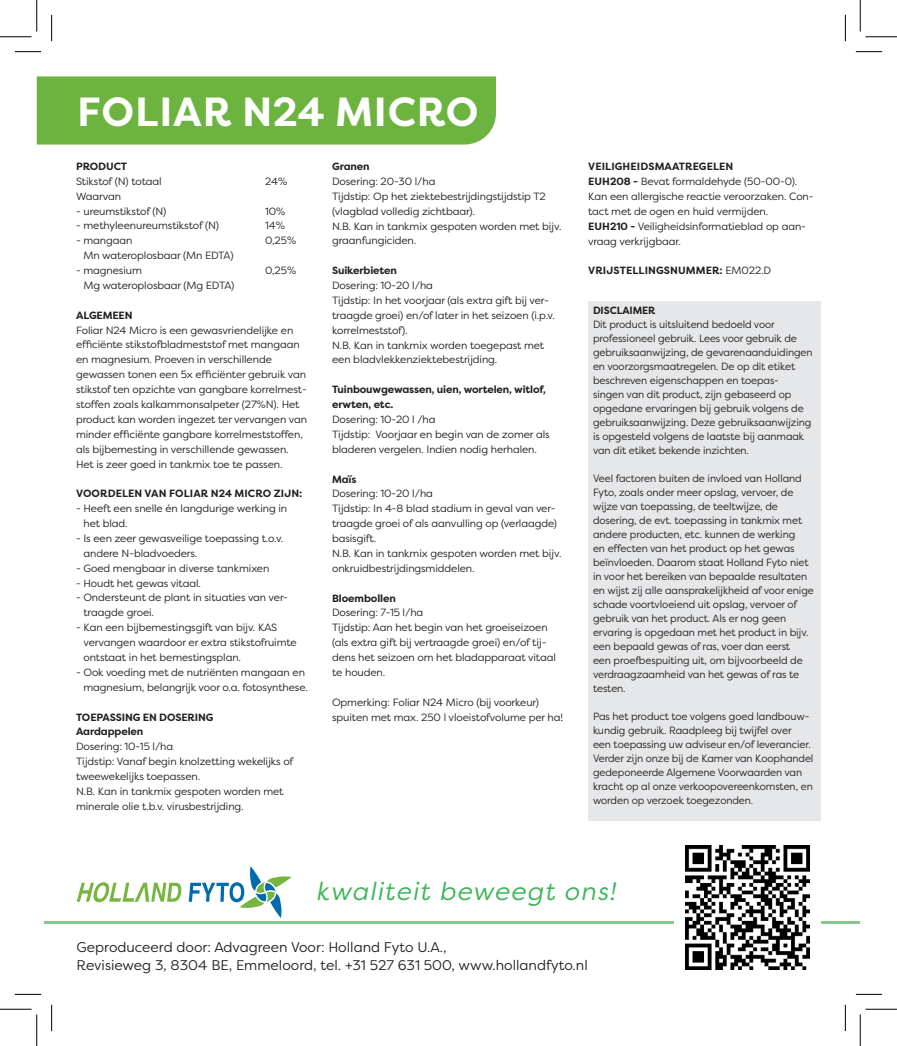
<style>
.page{position:relative;width:897px;height:1046px;background:#fff}
.page>*{position:absolute;margin:0;border:0;box-sizing:border-box;transform-origin:0 0}
.t1{font:700 40.6px "Filson Pro";letter-spacing:.02em;color:#fff}
.t2{font:italic 25.2px "Filson Pro";letter-spacing:.05em;color:#3ab557}
.t3{font:14px/17.5px "Filson Pro";color:#231f20}
.t4{font:10.5px/14.9px "Filson Pro";letter-spacing:-.01em;color:#231f20}
.t5{font:700 10.5px/14.9px "Filson Pro";letter-spacing:-.01em;color:#231f20}
.t6{font:700 10.5px "Filson Pro";letter-spacing:.01em;color:#231f20}
.s1{font-weight:700}
.s2{font-weight:400}
</style>
<div class="page">
<hr style="left:45px;top:921px;width:815px;height:2px;background:#83c88b">
<svg style="left:77px;top:882px;width:105px;height:20px"></svg>
<svg style="left:189px;top:866px;width:102px;height:52px"></svg>
<div style="left:37px;top:76px;width:459px;height:69px;background:#6cb43f"></div>
<div style="left:674px;top:840px;width:147px;height:134px;background:#fff"></div>
<img style="left:685px;top:845px;width:124px;height:124px">
<div style="left:588px;top:301px;width:233px;height:520px;background:#e6e7e9"></div>
<svg style="left:15px;top:51px;width:26px;height:1px"></svg>
<svg style="left:856px;top:51px;width:26px;height:1px"></svg>
<svg style="left:15px;top:994px;width:26px;height:1px"></svg>
<svg style="left:856px;top:994px;width:26px;height:1px"></svg>
<svg style="left:51px;top:15px;width:1px;height:26px"></svg>
<svg style="left:51px;top:1005px;width:1px;height:26px"></svg>
<svg style="left:845px;top:15px;width:1px;height:26px"></svg>
<svg style="left:845px;top:1005px;width:1px;height:26px"></svg>
<hr style="left:0;top:36px;width:32px;height:1px;background:#000">
<hr style="left:865px;top:36px;width:32px;height:1px;background:#000">
<hr style="left:0;top:1009px;width:32px;height:1px;background:#000">
<hr style="left:865px;top:1009px;width:32px;height:1px;background:#000">
<hr style="left:36px;top:0;width:1px;height:32px;background:#000">
<hr style="left:36px;top:1014px;width:1px;height:32px;background:#000">
<hr style="left:860px;top:0;width:1px;height:32px;background:#000">
<hr style="left:860px;top:1014px;width:1px;height:32px;background:#000">
<h1 class="t1" style="left:77px;top:86px;width:403px">FOLIAR N24 MICRO</h1>
<p class="t5" style="left:76px;top:159px;width:53px">PRODUCT</p>
<p class="t4" style="left:76px;top:173px;width:87px">Stikstof (N) totaal</p>
<p class="t4" style="left:265px;top:173px;width:24px">24%</p>
<p class="t4" style="left:76px;top:188px;width:47px">Waarvan</p>
<p class="t4" style="left:76px;top:203px;width:92px">- ureumstikstof (N)</p>
<p class="t4" style="left:265px;top:203px;width:22px">10%</p>
<p class="t4" style="left:76px;top:218px;width:144px">- methyleenureumstikstof (N)</p>
<p class="t4" style="left:265px;top:218px;width:21px">14%</p>
<p class="t4" style="left:76px;top:233px;width:58px">- mangaan</p>
<p class="t4" style="left:265px;top:233px;width:33px">0,25%</p>
<p class="t4" style="left:84px;top:248px;width:152px">Mn wateroplosbaar (Mn EDTA)</p>
<p class="t4" style="left:76px;top:263px;width:67px">- magnesium</p>
<p class="t4" style="left:265px;top:263px;width:33px">0,25%</p>
<p class="t4" style="left:84px;top:278px;width:152px">Mg wateroplosbaar (Mg EDTA)</p>
<p class="t5" style="left:76px;top:308px;width:58px">ALGEMEEN</p>
<p class="t4" style="left:76px;top:322px;width:232px">Foliar N24 Micro is een gewasvriendelijke en efficiënte stikstofbladmeststof met mangaan en magnesium. Proeven in verschillende gewassen tonen een 5x efficiënter gebruik van stikstof ten opzichte van gangbare korrelmest&shy;stoffen zoals kalkammonsalpeter (27%N). Het product kan worden ingezet ter vervangen van minder efficiënte gangbare korrelmeststoffen, als bijbemesting in verschillende gewassen.<br>Het is zeer goed in tankmix toe te passen.</p>
<p class="t6" style="left:76px;top:487px;width:228px">VOORDELEN VAN FOLIAR N24 MICRO ZIJN:</p>
<p class="t4" style="left:84px;top:501px;width:205px;text-indent:-7px">- Heeft een snelle én langdurige werking in het blad.</p>
<p class="t4" style="left:84px;top:530px;width:201px;text-indent:-7px">- Is een zeer gewasveilige toepassing t.o.v. andere N-bladvoeders.</p>
<p class="t4" style="left:76px;top:560px;width:195px">- Goed mengbaar in diverse tankmixen</p>
<p class="t4" style="left:76px;top:575px;width:126px">- Houdt het gewas vitaal.</p>
<p class="t4" style="left:84px;top:590px;width:206px;text-indent:-7px">- Ondersteunt de plant in situaties van ver&shy;traagde groei.</p>
<p class="t4" style="left:84px;top:620px;width:215px;text-indent:-7px">- Kan een bijbemestingsgift van bijv. KAS vervangen waardoor er extra stikstofruimte ontstaat in het bemestingsplan.</p>
<p class="t4" style="left:76px;top:664px;width:233px;text-align:right">- Ook voeding met de nutriënten mangaan en magnesium, belangrijk voor o.a. fotosynthese.</p>
<p class="t5" style="left:76px;top:709px;width:139px">TOEPASSING EN DOSERING<br>Aardappelen</p>
<p class="t4" style="left:76px;top:739px;width:219px">Dosering: 10-15 l/ha<br>Tijdstip: Vanaf begin knolzetting wekelijks of tweewekelijks toepassen.<br>N.B. Kan in tankmix gespoten worden met minerale olie t.b.v. virusbestrijding.</p>
<p class="t5" style="left:332px;top:159px;width:39px">Granen</p>
<p class="t4" style="left:332px;top:173px;width:231px">Dosering: 20-30 l/ha<br>Tijdstip: Op het ziektebestrijdingstijdstip T2 (vlagblad volledig zichtbaar).<br>N.B. Kan in tankmix gespoten worden met bijv. graanfungiciden.</p>
<p class="t5" style="left:332px;top:263px;width:67px">Suikerbieten</p>
<p class="t4" style="left:332px;top:278px;width:224px">Dosering: 10-20 l/ha<br>Tijdstip: In het voorjaar (als extra gift bij ver&shy;traagde groei) en/of later in het seizoen (i.p.v. korrelmeststof).<br>N.B. Kan in tankmix worden toegepast met een bladvlekkenziektebestrijding.</p>
<p class="t5" style="left:332px;top:382px;width:215px">Tuinbouwgewassen, uien, wortelen, witlof, erwten, etc.</p>
<p class="t4" style="left:332px;top:412px;width:219px">Dosering: 10-20 l /ha<br>Tijdstip: Voorjaar en begin van de zomer als bladeren vergelen. Indien nodig herhalen.</p>
<p class="t5" style="left:332px;top:471px;width:26px">Maïs</p>
<p class="t4" style="left:332px;top:486px;width:231px">Dosering: 10-20 l/ha<br>Tijdstip: In 4-8 blad stadium in geval van ver&shy;traagde groei of als aanvulling op (verlaagde) basisgift.<br>N.B. Kan in tankmix gespoten worden met bijv. onkruidbestrijdingsmiddelen.</p>
<p class="t5" style="left:332px;top:590px;width:65px">Bloembollen</p>
<p class="t4" style="left:332px;top:605px;width:225px">Dosering: 7-15 l/ha<br>Tijdstip: Aan het begin van het groeiseizoen (als extra gift bij vertraagde groei) en/of tij&shy;dens het seizoen om het bladapparaat vitaal te houden.</p>
<p class="t4" style="left:332px;top:694px;width:232px">Opmerking: Foliar N24 Micro (bij voorkeur) spuiten met max. 250 l vloeistofvolume per ha!</p>
<p class="t4" style="left:588px;top:159px;width:227px"><span class="s1">VEILIGHEIDSMAATREGELEN<br>EUH208 -</span> Bevat formaldehyde (50-00-0).<br>Kan een allergische reactie veroorzaken. Con&shy;tact met de ogen en huid vermijden.<br><span class="s1">EUH210 -</span> Veiligheidsinformatieblad op aan&shy;vraag verkrijgbaar.</p>
<p class="t6" style="left:588px;top:264px;width:185px">VRIJSTELLINGSNUMMER: <span class="s2">EM022.D</span></p>
<p class="t5" style="left:593px;top:303px;width:64px">DISCLAIMER</p>
<p class="t4" style="left:593px;top:317px;width:221px;line-height:14px">Dit product is uitsluitend bedoeld voor professioneel gebruik. Lees voor gebruik de gebruiksaanwijzing, de gevarenaanduidingen en voorzorgsmaatregelen. De op dit etiket beschreven eigenschappen en toepas&shy;singen van dit product, zijn gebaseerd op opgedane ervaringen bij gebruik volgens de gebruiksaanwijzing. Deze gebruiksaanwijzing is opgesteld volgens de laatste bij aanmaak van dit etiket bekende inzichten.</p>
<p class="t4" style="left:593px;top:471px;width:222px;line-height:14px">Veel factoren buiten de invloed van Holland Fyto, zoals onder meer opslag, vervoer, de wijze van toepassing, de teeltwijze, de dosering, de evt. toepassing in tankmix met andere producten, etc. kunnen de werking<br>en effecten van het product op het gewas beïnvloeden. Daarom staat Holland Fyto niet in voor het bereiken van bepaalde resultaten en wijst zij alle aansprakelijkheid af voor enige schade voortvloeiend uit opslag, vervoer of gebruik van het product. Als er nog geen ervaring is opgedaan met het product in bijv. een bepaald gewas of ras, voer dan eerst<br>een proefbespuiting uit, om bijvoorbeeld de verdraagzaamheid van het gewas of ras te testen.</p>
<p class="t4" style="left:593px;top:709px;width:222px;line-height:14px">Pas het product toe volgens goed landbouw&shy;kundig gebruik. Raadpleeg bij twijfel over<br>een toepassing uw adviseur en/of leverancier.<br>Verder zijn onze bij de Kamer van Koophandel gedeponeerde Algemene Voorwaarden van kracht op al onze verkoopovereenkomsten, en worden op verzoek toegezonden.</p>
<h2 class="t2" style="left:316px;top:874px;width:301px">kwaliteit beweegt ons!</h2>
<h3 class="t3" style="left:77px;top:938px;width:513px">Geproduceerd door: Advagreen Voor: Holland Fyto U.A.,<br>Revisieweg 3, 8304 BE, Emmeloord, tel. +31 527 631 500, www.hollandfyto.nl</h3>
</div>
